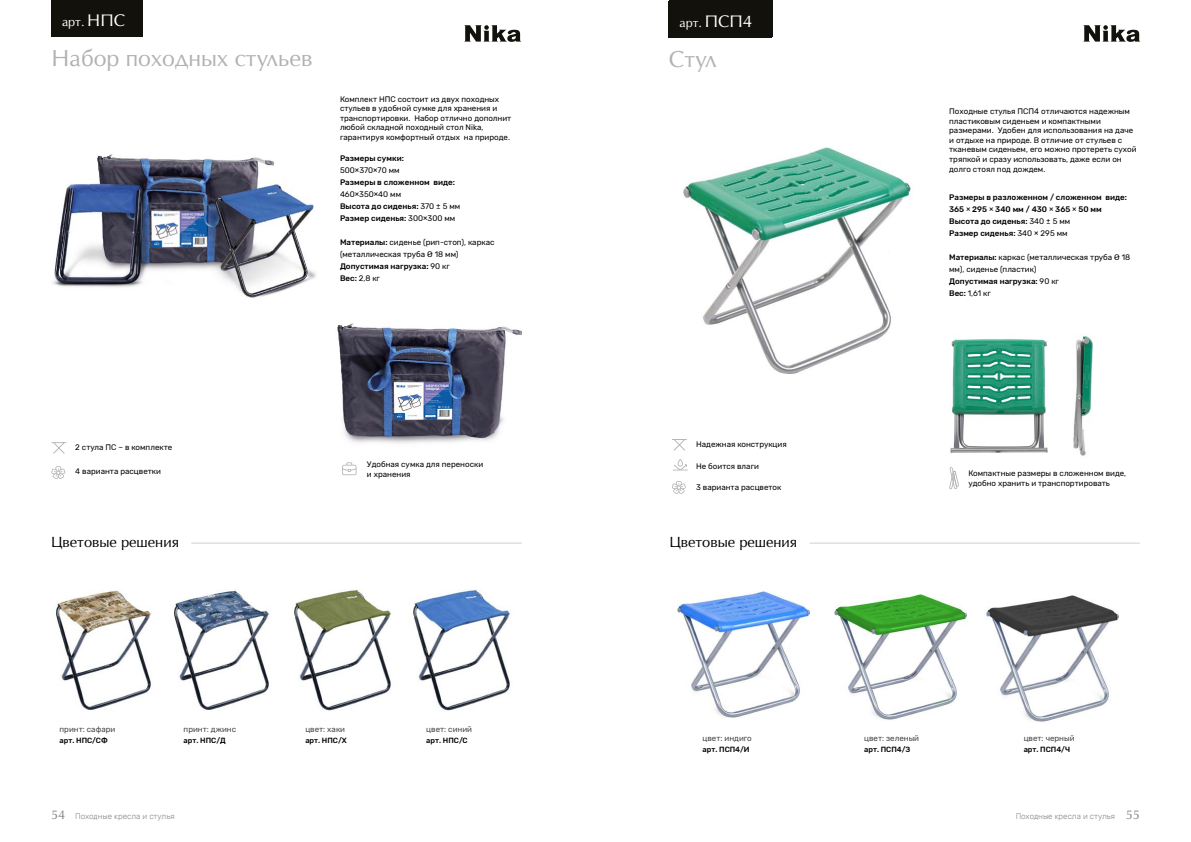
<style>
.page{position:relative;width:1191px;height:842px;background:#fff}
.page>*{position:absolute;margin:0;border:0;box-sizing:border-box;transform-origin:0 0}
.t1{font:22px "Opium New C";color:#b3b2b2}
.t2{font:14px "Opium New C";color:#000}
.t3{font:12px "Opium New";color:#fff}
.t4{font:8px/9.6px "Rubik";color:#000}
.t5{font:500 8px/12px "Rubik";color:#000}
.t6{font:8px "Rubik";color:#454444}
.t7{font:300 8px "Rubik";color:#878787}
.t8{font:500 7.5px "Rubik";color:#000}
.s1{font-size:16px}
.s2{font-weight:400}
.s3{font-weight:500}
.s4{font-family:"Opium New C";font-weight:400;font-size:12px}
</style>
<div class="page">
<img style="left:683px;top:147px;width:228px;height:227px">
<div style="left:51px;top:0;width:91px;height:37px;background:#12110c"></div>
<div style="left:669px;top:0;width:104px;height:37px;background:#12110c"></div>
<div style="left:668px;top:1px;width:104px;height:37px;background:#12110c"></div>
<img style="left:174px;top:590px;width:217px;height:121px">
<img style="left:56px;top:590px;width:95px;height:120px">
<img style="left:413px;top:590px;width:97px;height:121px">
<svg style="left:464px;top:25px;width:57px;height:17px"></svg>
<svg style="left:1083px;top:25px;width:57px;height:17px"></svg>
<img style="left:986px;top:595px;width:132px;height:127px">
<img style="left:834px;top:594px;width:132px;height:126px">
<img style="left:677px;top:591px;width:132px;height:127px">
<hr style="left:191px;top:543px;width:330px;height:1px;background:#000">
<hr style="left:809px;top:543px;width:331px;height:1px;background:#000">
<svg style="left:51px;top:442px;width:15px;height:12px"></svg>
<svg style="left:672px;top:439px;width:15px;height:11px"></svg>
<svg style="left:51px;top:466px;width:15px;height:13px"></svg>
<svg style="left:672px;top:481px;width:14px;height:13px"></svg>
<img style="left:950px;top:336px;width:143px;height:120px">
<svg style="left:949px;top:467px;width:10px;height:22px"></svg>
<svg style="left:342px;top:462px;width:14px;height:13px"></svg>
<svg style="left:673px;top:459px;width:15px;height:11px"></svg>
<img style="left:53px;top:154px;width:264px;height:144px">
<img style="left:337px;top:323px;width:186px;height:120px">
<h3 class="t3" style="left:62px;top:14px;width:64px">арт. <span class="s1">НПС</span></h3>
<h3 class="t3" style="left:679px;top:16px;width:74px">арт. <span class="s1">ПСП4</span></h3>
<h1 class="t1" style="left:51px;top:44px;width:263px">Набор походных стульев</h1>
<h1 class="t1" style="left:669px;top:45px;width:49px">Стул</h1>
<p class="t4" style="left:340px;top:94px;width:173px">Комплект НПС состоит из двух походных стульев в удобной сумке для хранения и транспортировки. Набор отлично дополнит любой складной походный стол Nikа, гарантируя комфортный отдых на природе.</p>
<p class="t5" style="left:340px;top:152px;width:65px">Размеры сумки:</p>
<p class="t4" style="left:340px;top:166px;width:61px">500×370×70 мм</p>
<p class="t5" style="left:340px;top:176px;width:116px">Размеры в сложенном виде:</p>
<p class="t5" style="left:340px;top:188px;width:122px"><span class="s2">460×350×40 мм<br></span>Высота до сиденья: <span class="s2">370 ± 5 мм<br></span>Размер сиденья: <span class="s2">300×300 мм</span></p>
<p class="t4" style="left:340px;top:236px;width:156px;line-height:12px"><span class="s3">Материалы:</span> сиденье (рип-стоп), каркас (металлическая труба Ø 18 мм)<br><span class="s3">Допустимая нагрузка:</span> 90 кг<br><span class="s3">Вес:</span> 2,8 кг</p>
<p class="t4" style="left:75px;top:443px;width:98px">2 стула ПС – в комплекте</p>
<p class="t4" style="left:75px;top:466px;width:87px">4 варианта расцветки</p>
<p class="t4" style="left:367px;top:460px;width:118px">Удобная сумка для переноски и хранения</p>
<p class="t4" style="left:696px;top:440px;width:92px">Надежная конструкция</p>
<p class="t4" style="left:696px;top:461px;width:64px">Не боится влаги</p>
<p class="t4" style="left:696px;top:482px;width:87px">3 варианта расцветок</p>
<h2 class="t2" style="left:51px;top:533px;width:129px">Цветовые решения</h2>
<h2 class="t2" style="left:669px;top:533px;width:129px">Цветовые решения</h2>
<p class="t4" style="left:949px;top:107px;width:189px">Походные стулья ПСП4 отличаются надежным пластиковым сиденьем и компактными размерами. Удобен для использования на даче и отдыхе на природе. В отличие от стульев с тканевым сиденьем, его можно протереть сухой тряпкой и сразу использовать, даже если он долго стоял под дождем.</p>
<p class="t5" style="left:949px;top:192px;width:179px">Размеры в разложенном / сложенном виде:<br>365 <span class="s2">×</span> 295 <span class="s2">×</span> 340 мм / 430 <span class="s2">×</span> 365 <span class="s2">×</span> 50 мм<br>Высота до сиденья: <span class="s2">340 ± 5 мм<br></span>Размер сиденья: <span class="s2">340 × 295 мм</span></p>
<p class="t4" style="left:949px;top:252px;width:183px;line-height:12px"><span class="s3">Материалы:</span> каркас (металлическая труба Ø 18 мм), сиденье (пластик)<br><span class="s3">Допустимая нагрузка:</span> 90 кг<br><span class="s3">Вес:</span> 1,61 кг</p>
<p class="t4" style="left:968px;top:469px;width:159px">Компактные размеры в сложенном виде, удобно хранить и транспортировать</p>
<p class="t6" style="left:60px;top:725px;width:57px">принт: сафари</p>
<p class="t8" style="left:60px;top:736px;width:50px">арт. НПС/СФ</p>
<p class="t6" style="left:184px;top:725px;width:54px">принт: джинс</p>
<p class="t8" style="left:184px;top:736px;width:44px">арт. НПС/Д</p>
<p class="t6" style="left:305px;top:725px;width:41px">цвет: хаки</p>
<p class="t8" style="left:305px;top:736px;width:43px">арт. НПС/Х</p>
<p class="t6" style="left:426px;top:725px;width:47px">цвет: синий</p>
<p class="t8" style="left:426px;top:736px;width:43px">арт. НПС/С</p>
<p class="t6" style="left:864px;top:734px;width:56px">цвет: зеленый</p>
<p class="t8" style="left:864px;top:745px;width:48px">арт. ПСП4/З</p>
<p class="t6" style="left:702px;top:734px;width:51px">цвет: индиго</p>
<p class="t8" style="left:702px;top:745px;width:49px">арт. ПСП4/И</p>
<p class="t6" style="left:1023px;top:734px;width:52px">цвет: черный</p>
<p class="t8" style="left:1023px;top:745px;width:48px">арт. ПСП4/Ч</p>
<p class="t7" style="left:51px;top:812px;width:125px"><span class="s4">54</span> Походные кресла и стулья</p>
<p class="t7" style="left:1015px;top:812px;width:126px">Походные кресла и стулья <span class="s4">55</span></p>
</div>
